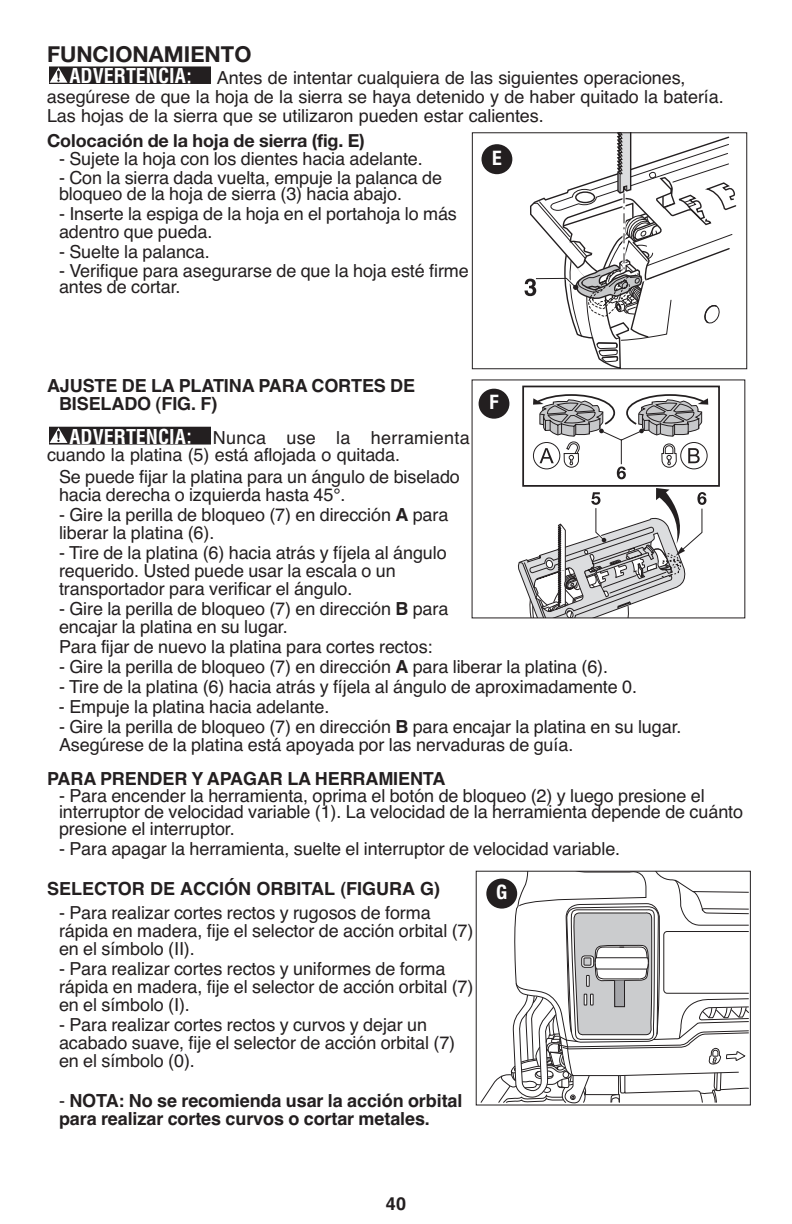
<style>
.page{position:relative;width:792px;height:1224px;background:#fff}
.page>*{position:absolute;margin:0;border:0;box-sizing:border-box;transform-origin:0 0}
.t1{font:700 22px "Helvetica Neue";color:#231f20}
.t2{font:700 condensed 20px "Helvetica";color:#fff}
.t3{font:700 condensed 20px "Helvetica Neue";color:#fff}
.t4{font:18px/18px "Helvetica";letter-spacing:-.005em;color:#231f20}
.t5{font:700 18px/18px "Helvetica";letter-spacing:-.005em;color:#231f20}
.t6{font:700 18px "Helvetica Neue";letter-spacing:-.005em;color:#231f20}
.s1{font-weight:700}
.s2{font-weight:400}
</style>
<div class="page">
<div style="left:49px;top:67px;width:162px;height:17px;background:#231f20"></div>
<div style="left:49px;top:427px;width:162px;height:17px;background:#231f20"></div>
<div style="left:522px;top:386px;width:198px;height:101px;border:2px solid #231f20"></div>
<svg style="left:518px;top:488px;width:188px;height:128px"></svg>
<svg style="left:533px;top:394px;width:175px;height:85px"></svg>
<div style="left:479px;top:389px;width:30px;height:30px;background:#231f20;border-radius:50%"></div>
<svg style="left:525px;top:135px;width:211px;height:232px"></svg>
<div style="left:472px;top:133px;width:275px;height:236px;border:1px solid #231f20"></div>
<div style="left:482px;top:144px;width:30px;height:30px;background:#231f20;border-radius:50%"></div>
<svg style="left:481px;top:873px;width:268px;height:230px"></svg>
<div style="left:476px;top:871px;width:275px;height:234px;border:1px solid #231f20"></div>
<div style="left:486px;top:879px;width:31px;height:30px;background:#231f20;border-radius:50%"></div>
<p class="t1" style="left:47px;top:46px;width:206px">FUNCIONAMIENTO</p>
<p class="t4" style="left:47px;top:68px;width:678px;line-height:19px;text-indent:170px">Antes de intentar cualquiera de las siguientes operaciones, asegúrese de que la hoja de la sierra se haya detenido y de haber quitado la batería.<br>Las hojas de la sierra que se utilizaron pueden estar calientes.</p>
<p class="t6" style="left:47px;top:134px;width:319px">Colocación de la hoja de sierra (fig. E)</p>
<p class="t4" style="left:59px;top:150px;width:365px">- Sujete la hoja con los dientes hacia adelante.</p>
<p class="t4" style="left:59px;top:169px;width:385px;line-height:16.6px">- Con la sierra dada vuelta, empuje la palanca de bloqueo de la hoja de sierra (3) hacia abajo.</p>
<p class="t4" style="left:59px;top:205px;width:399px">- Inserte la espiga de la hoja en el portahoja lo más adentro que pueda.</p>
<p class="t4" style="left:59px;top:243px;width:152px">- Suelte la palanca.</p>
<p class="t4" style="left:59px;top:262px;width:411px;line-height:16.6px">- Verifique para asegurarse de que la hoja esté firme antes de cortar.</p>
<p class="t2" style="left:69px;top:65px;width:118px">ADVERTENCIA</p>
<p class="t3" style="left:492px;top:150px;width:11px">E</p>
<p class="t5" style="left:59px;top:377px;width:358px;text-indent:-12px">AJUSTE DE LA PLATINA PARA CORTES DE<br>BISELADO (FIG. F)</p>
<p class="t4" style="left:47px;top:429px;width:424px;line-height:17px;text-indent:166px">Nunca use la herramienta cuando la platina (5) está aflojada o quitada.</p>
<p class="t4" style="left:59px;top:468px;width:402px">Se puede fijar la platina para un ángulo de biselado hacia derecha o izquierda hasta 45°.</p>
<p class="t4" style="left:59px;top:506px;width:391px">- Gire la perilla de bloqueo (7) en dirección <span class="s1">A</span> para liberar la platina (6).</p>
<p class="t4" style="left:59px;top:544px;width:389px">- Tire de la platina (6) hacia atrás y fíjela al ángulo requerido. Usted puede usar la escala o un transportador para verificar el ángulo.</p>
<p class="t4" style="left:59px;top:600px;width:391px">- Gire la perilla de bloqueo (7) en dirección <span class="s1">B</span> para encajar la platina en su lugar.</p>
<p class="t4" style="left:59px;top:638px;width:375px">Para fijar de nuevo la platina para cortes rectos:</p>
<p class="t4" style="left:59px;top:658px;width:551px">- Gire la perilla de bloqueo (7) en dirección <span class="s1">A</span> para liberar la platina (6).</p>
<p class="t4" style="left:59px;top:678px;width:580px">- Tire de la platina (6) hacia atrás y fíjela al ángulo de aproximadamente 0.</p>
<p class="t4" style="left:59px;top:698px;width:272px">- Empuje la platina hacia adelante.</p>
<p class="t4" style="left:59px;top:718px;width:624px">- Gire la perilla de bloqueo (7) en dirección <span class="s1">B</span> para encajar la platina en su lugar.<br>Asegúrese de la platina está apoyada por las nervaduras de guía.</p>
<p class="t5" style="left:47px;top:770px;width:400px">PARA PRENDER Y APAGAR LA HERRAMIENTA</p>
<p class="t4" style="left:59px;top:787px;width:686px;line-height:16.6px">- Para encender la herramienta, oprima el botón de bloqueo (2) y luego presione el interruptor de velocidad variable (1). La velocidad de la herramienta depende de cuánto presione el interruptor.</p>
<p class="t4" style="left:59px;top:840px;width:563px">- Para apagar la herramienta, suelte el interruptor de velocidad variable.</p>
<p class="t5" style="left:47px;top:880px;width:395px">SELECTOR DE ACCIÓN ORBITAL (FIGURA G)</p>
<p class="t4" style="left:59px;top:904px;width:416px">- Para realizar cortes rectos y rugosos de forma rápida en madera, fije el selector de acción orbital (7) en el símbolo (II).</p>
<p class="t4" style="left:59px;top:960px;width:416px">- Para realizar cortes rectos y uniformes de forma rápida en madera, fije el selector de acción orbital (7) en el símbolo (I).</p>
<p class="t4" style="left:59px;top:1016px;width:398px">- Para realizar cortes rectos y curvos y dejar un acabado suave, fije el selector de acción orbital (7) en el símbolo (0).</p>
<p class="t5" style="left:59px;top:1092px;width:405px"><span class="s2">-</span> NOTA: No se recomienda usar la acción orbital para realizar cortes curvos o cortar metales.</p>
<p class="t3" style="left:489px;top:395px;width:11px">F</p>
<p class="t2" style="left:69px;top:425px;width:118px">ADVERTENCIA</p>
<p class="t3" style="left:496px;top:885px;width:13px">G</p>
<p class="t5" style="left:386px;top:1195px;width:22px">40</p>
</div>
